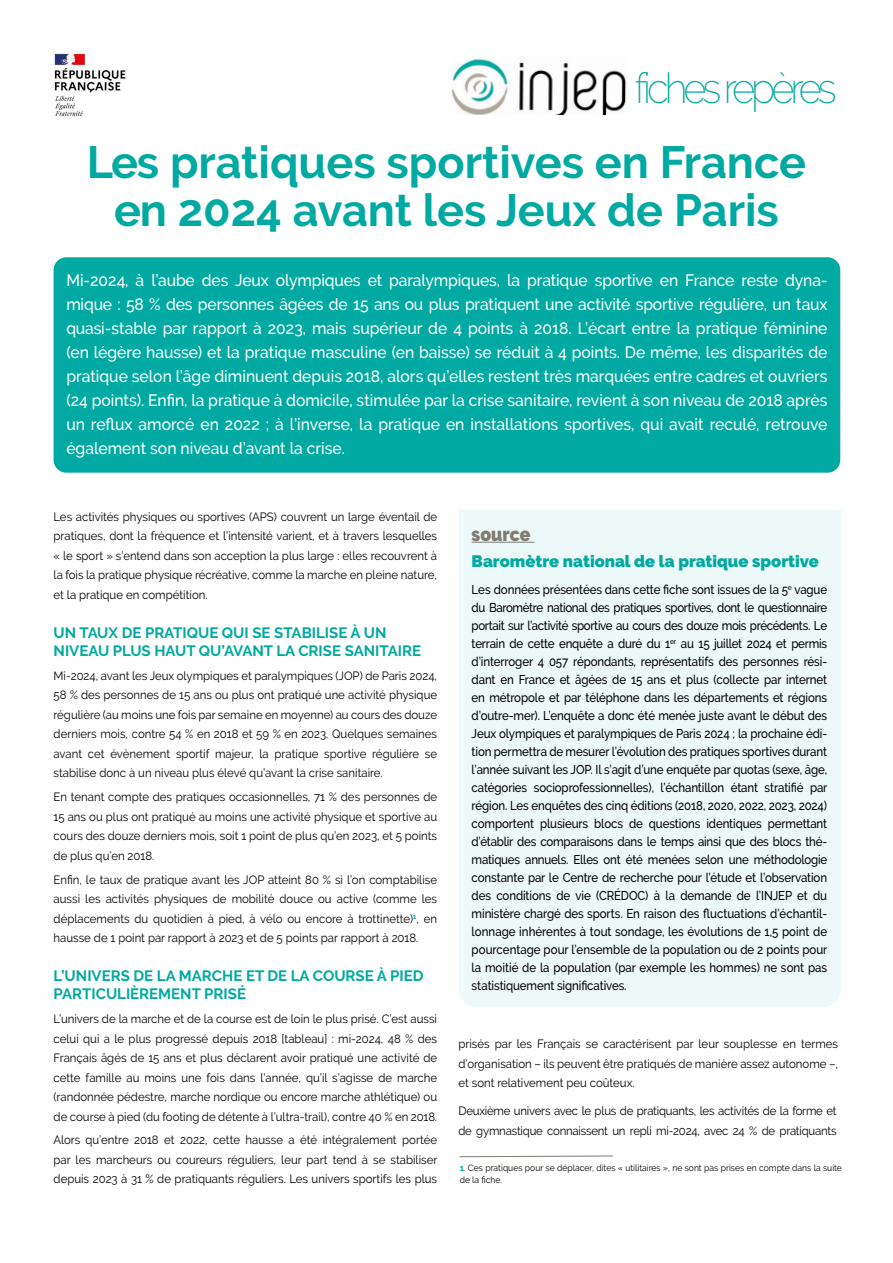
<style>
.page{position:relative;width:893px;height:1263px;background:#fff}
.page>*{position:absolute;margin:0;border:0;box-sizing:border-box;transform-origin:0 0}
.t1{font:700 45px/48px "Raleway";color:#00a9a1;text-align:center}
.t2{font:200 42px "Raleway";letter-spacing:-.1em;color:#00a9a1;scale:.95 1}
.t3{font:900 19.5px "Raleway";color:#7f7c73;scale:.9 1}
.t4{font:500 16.5px/24px "Raleway";color:#fff;text-align:justify;scale:.95 1}
.t5{font:900 16.5px "Raleway";color:#00a9a1}
.t6{font:700 15px/18px "Raleway";color:#00a9a1}
.t7{font:500 12.75px/18px "Raleway";letter-spacing:-.01em;color:#000;text-align:justify;scale:.9 1}
.t8{font:12px/19.5px "Raleway";color:#000;text-align:justify;scale:.95 1}
.t9{font:12px/19.5px "Raleway";letter-spacing:-.02em;color:#000;scale:.95 1}
.t10{font:9px/12px "Raleway";color:#000;scale:.95 1}
.s1{font-weight:700;color:#00a9a1}
</style>
<div class="page">
<div style="left:54px;top:257px;width:786px;height:216px;background:#00a9a1;border-radius:13px"></div>
<img style="left:54px;top:53px;width:72px;height:63px">
<img style="left:451px;top:58px;width:176px;height:57px">
<div style="left:459px;top:510px;width:382px;height:497px;background:#edf9f8"></div>
<hr style="left:472px;top:542px;width:62px;height:1px;background:#7f7c73">
<svg style="left:459px;top:1155px;width:154px;height:2px"></svg>
<h2 class="t2" style="left:635px;top:64px;width:214px">fiches repères</h2>
<h1 class="t1" style="left:87px;top:139px;width:721px">Les pratiques sportives en France en 2024 avant les Jeux de Paris</h1>
<p class="t4" style="left:66px;top:268px;width:803px">Mi-2024, à l’aube des Jeux olympiques et paralympiques, la pratique sportive en France reste dyna&shy;mique : 58 % des personnes âgées de 15 ans ou plus pratiquent une activité sportive régulière, un taux quasi-stable par rapport à 2023, mais supérieur de 4 points à 2018. L’écart entre la pratique féminine (en légère hausse) et la pratique masculine (en baisse) se réduit à 4 points. De même, les disparités de pratique selon l’âge diminuent depuis 2018, alors qu’elles restent très marquées entre cadres et ouvriers (24 points). Enfin, la pratique à domicile, stimulée par la crise sanitaire, revient à son niveau de 2018 après un reflux amorcé en 2022 ; à l’inverse, la pratique en installations sportives, qui avait reculé, retrouve également son niveau d’avant la crise.</p>
<p class="t8" style="left:54px;top:507px;width:405px">Les activités physiques ou sportives (APS) couvrent un large éventail de pratiques, dont la fréquence et l’intensité varient, et à travers lesquelles « le sport » s’entend dans son acception la plus large : elles recouvrent à la fois la pratique physique récréative, comme la marche en pleine nature, et la pratique en compétition.</p>
<p class="t6" style="left:54px;top:624px;width:369px">UN TAUX DE PRATIQUE QUI SE STABILISE À UN<br>NIVEAU PLUS HAUT QU’AVANT LA CRISE SANITAIRE</p>
<p class="t8" style="left:54px;top:666px;width:405px">Mi-2024, avant les Jeux olympiques et paralympiques (JOP) de Paris 2024, 58 % des personnes de 15 ans ou plus ont pratiqué une activité physique régulière (au moins une fois par semaine en moyenne) au cours des douze derniers mois, contre 54 % en 2018 et 59 % en 2023. Quelques semaines avant cet évènement sportif majeur, la pratique sportive régulière se stabilise donc à un niveau plus élevé qu’avant la crise sanitaire.</p>
<p class="t8" style="left:54px;top:787px;width:405px">En tenant compte des pratiques occasionnelles, 71 % des personnes de 15 ans ou plus ont pratiqué au moins une activité physique et sportive au cours des douze derniers mois, soit 1 point de plus qu’en 2023, et 5 points de plus qu’en 2018.</p>
<p class="t8" style="left:54px;top:869px;width:405px">Enfin, le taux de pratique avant les JOP atteint 80 % si l’on comptabilise aussi les activités physiques de mobilité douce ou active (comme les déplacements du quotidien à pied, à vélo ou encore à trottinette)<sup>1</sup>, en hausse de 1 point par rapport à 2023 et de 5 points par rapport à 2018.</p>
<p class="t6" style="left:54px;top:967px;width:371px">L’UNIVERS DE LA MARCHE ET DE LA COURSE À PIED<br>PARTICULIÈREMENT PRISÉ</p>
<p class="t8" style="left:54px;top:1009px;width:405px">L’univers de la marche et de la course est de loin le plus prisé. C’est aussi celui qui a le plus progressé depuis 2018 [tableau] : mi-2024, 48 % des Français âgés de 15 ans et plus déclarent avoir pratiqué une activité de cette famille au moins une fois dans l’année, qu’il s’agisse de marche (randonnée pédestre, marche nordique ou encore marche athlétique) ou de course à pied (du footing de détente à l’ultra-trail), contre 40 % en 2018.</p>
<p class="t8" style="left:54px;top:1130px;width:406px">Alors qu’entre 2018 et 2022, cette hausse a été intégralement portée par les marcheurs ou coureurs réguliers, leur part tend à se stabiliser depuis 2023 à 31 % de pratiquants réguliers. Les univers sportifs les plus</p>
<h3 class="t3" style="left:472px;top:523px;width:67px">source</h3>
<h3 class="t5" style="left:472px;top:552px;width:349px">Baromètre national de la pratique sportive</h3>
<p class="t7" style="left:472px;top:580px;width:397px">Les données présentées dans cette fiche sont issues de la 5<sup>e</sup> vague du Baromètre national des pratiques sportives, dont le questionnaire portait sur l’activité sportive au cours des douze mois précédents. Le terrain de cette enquête a duré du 1<sup>er</sup> au 15 juillet 2024 et permis d’interroger 4 057 répondants, représentatifs des personnes rési&shy;dant en France et âgées de 15 ans et plus (collecte par internet en métropole et par téléphone dans les départements et régions d’outre-mer). L’enquête a donc été menée juste avant le début des Jeux olympiques et paralympiques de Paris 2024 ; la prochaine édi&shy;tion permettra de mesurer l’évolution des pratiques sportives durant l’année suivant les JOP. Il s’agit d’une enquête par quotas (sexe, âge, catégories socioprofessionnelles), l’échantillon étant stratifié par région. Les enquêtes des cinq éditions (2018, 2020, 2022, 2023, 2024) comportent plusieurs blocs de questions identiques permettant d’établir des comparaisons dans le temps ainsi que des blocs thé&shy;matiques annuels. Elles ont été menées selon une méthodologie constante par le Centre de recherche pour l’étude et l’observation des conditions de vie (CRÉDOC) à la demande de l’INJEP et du ministère chargé des sports. En raison des fluctuations d’échantil&shy;lonnage inhérentes à tout sondage, les évolutions de 1,5 point de pourcentage pour l’ensemble de la population ou de 2 points pour la moitié de la population (par exemple les hommes) ne sont pas statistiquement significatives.</p>
<p class="t8" style="left:458px;top:1034px;width:401px">prisés par les Français se caractérisent par leur souplesse en termes d’organisation – ils peuvent être pratiqués de manière assez autonome –, et sont relativement peu coûteux.</p>
<p class="t9" style="left:458px;top:1101px;width:400px">Deuxième univers avec le plus de pratiquants, les activités de la forme et de gymnastique connaissent un repli mi-2024, avec 24 % de pratiquants</p>
<p class="t10" style="left:460px;top:1161px;width:404px"><span class="s1">1</span>. Ces pratiques pour se déplacer, dites « utilitaires », ne sont pas prises en compte dans la suite de la fiche.</p>
</div>
